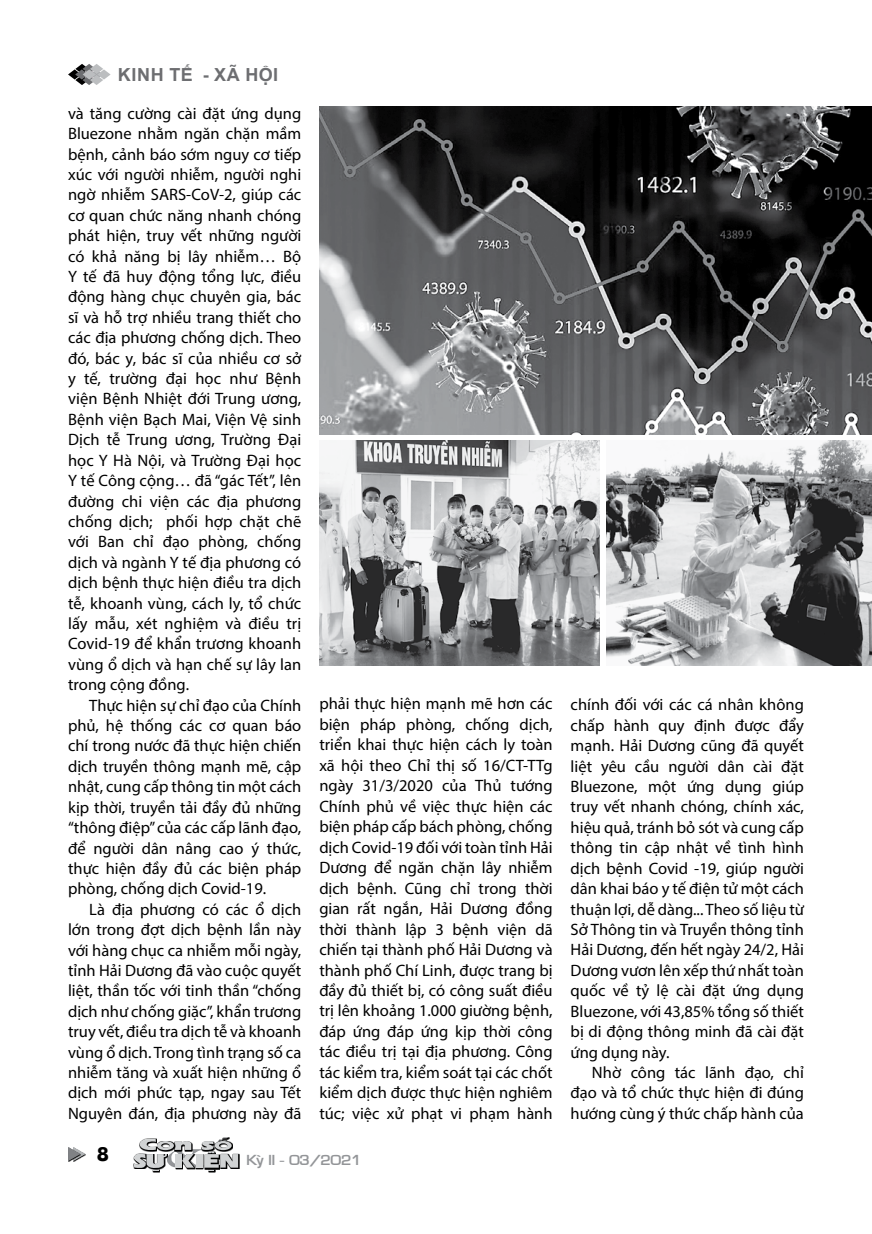
<style>
.page{position:relative;width:872px;height:1234px;background:#fff}
.page>*{position:absolute;margin:0;border:0;box-sizing:border-box;transform-origin:0 0}
.t1{font:700 19.5px "Futura";color:#000}
.t2{font:700 18px "Arial";letter-spacing:.035em;color:#6d6e71}
.t3{font:16.5px/20.4px "Myriad Pro";color:#000;text-align:justify}
.t4{font:13.5px "VNI Eurasia Bold";color:#939598;scale:1.1 1}
</style>
<div class="page">
<svg style="left:68px;top:64px;width:43px;height:21px"></svg>
<svg style="left:68px;top:1147px;width:17px;height:13px"></svg>
<svg style="left:238px;top:1153px;width:1px;height:15px"></svg>
<svg style="left:133px;top:1137px;width:105px;height:34px"></svg>
<img style="left:319px;top:106px;width:553px;height:328px">
<img style="left:319px;top:440px;width:280px;height:225px">
<img style="left:607px;top:440px;width:265px;height:225px">
<p class="t2" style="left:118px;top:62px;width:162px">KINH TẾ - XÃ HỘI</p>
<p class="t3" style="left:68px;top:103px;width:235px">và tăng cường cài đặt ứng dụng Bluezone nhằm ngăn chặn mầm bệnh, cảnh báo sớm nguy cơ tiếp xúc với người nhiễm, người nghi ngờ nhiễm SARS-CoV-2, giúp các cơ quan chức năng nhanh chóng phát hiện, truy vết những người có khả năng bị lây nhiễm… Bộ Y tế đã huy động tổng lực, điều động hàng chục chuyên gia, bác sĩ và hỗ trợ nhiều trang thiết cho các địa phương chống dịch. Theo đó, bác y, bác sĩ của nhiều cơ sở y tế, trường đại học như Bệnh viện Bệnh Nhiệt đới Trung ương, Bệnh viện Bạch Mai, Viện Vệ sinh Dịch tễ Trung ương, Trường Đại học Y Hà Nội, và Trường Đại học Y tế Công cộng… đã “gác Tết”, lên đường chi viện các địa phương chống dịch; phối hợp chặt chẽ với Ban chỉ đạo phòng, chống dịch và ngành Y tế địa phương có dịch bệnh thực hiện điều tra dịch tễ, khoanh vùng, cách ly, tổ chức lấy mẫu, xét nghiệm và điều trị Covid-19 để khẩn trương khoanh vùng ổ dịch và hạn chế sự lây lan trong cộng đồng.</p>
<p class="t3" style="left:68px;top:694px;width:235px;text-indent:21px">Thực hiện sự chỉ đạo của Chính phủ, hệ thống các cơ quan báo chí trong nước đã thực hiện chiến dịch truyền thông mạnh mẽ, cập nhật, cung cấp thông tin một cách kịp thời, truyền tải đầy đủ những “thông điệp” của các cấp lãnh đạo, để người dân nâng cao ý thức, thực hiện đầy đủ các biện pháp phòng, chống dịch Covid-19.</p>
<p class="t3" style="left:68px;top:898px;width:235px;text-indent:21px">Là địa phương có các ổ dịch lớn trong đợt dịch bệnh lần này với hàng chục ca nhiễm mỗi ngày, tỉnh Hải Dương đã vào cuộc quyết liệt, thần tốc với tinh thần “chống dịch như chống giặc”, khẩn trương truy vết, điều tra dịch tễ và khoanh vùng ổ dịch. Trong tình trạng số ca nhiễm tăng và xuất hiện những ổ dịch mới phức tạp, ngay sau Tết Nguyên đán, địa phương này đã</p>
<p class="t3" style="left:319px;top:693px;width:235px">phải thực hiện mạnh mẽ hơn các biện pháp phòng, chống dịch, triển khai thực hiện cách ly toàn xã hội theo Chỉ thị số 16/CT-TTg ngày 31/3/2020 của Thủ tướng Chính phủ về việc thực hiện các biện pháp cấp bách phòng, chống dịch Covid-19 đối với toàn tỉnh Hải Dương để ngăn chặn lây nhiễm dịch bệnh. Cũng chỉ trong thời gian rất ngắn, Hải Dương đồng thời thành lập 3 bệnh viện dã chiến tại thành phố Hải Dương và thành phố Chí Linh, được trang bị đầy đủ thiết bị, có công suất điều trị lên khoảng 1.000 giường bệnh, đáp ứng đáp ứng kịp thời công tác điều trị tại địa phương. Công tác kiểm tra, kiểm soát tại các chốt kiểm dịch được thực hiện nghiêm túc; việc xử phạt vi phạm hành</p>
<p class="t3" style="left:570px;top:694px;width:235px">chính đối với các cá nhân không chấp hành quy định được đẩy mạnh. Hải Dương cũng đã quyết liệt yêu cầu người dân cài đặt Bluezone, một ứng dụng giúp truy vết nhanh chóng, chính xác, hiệu quả, tránh bỏ sót và cung cấp thông tin cập nhật về tình hình dịch bệnh Covid -19, giúp người dân khai báo y tế điện tử một cách thuận lợi, dễ dàng... Theo số liệu từ Sở Thông tin và Truyền thông tỉnh Hải Dương, đến hết ngày 24/2, Hải Dương vươn lên xếp thứ nhất toàn quốc về tỷ lệ cài đặt ứng dụng Bluezone, với 43,85% tổng số thiết bị di động thông minh đã cài đặt ứng dụng này.</p>
<p class="t3" style="left:570px;top:1061px;width:235px;text-indent:21px">Nhờ công tác lãnh đạo, chỉ đạo và tổ chức thực hiện đi đúng hướng cùng ý thức chấp hành của</p>
<p class="t1" style="left:97px;top:1139px;width:14px">8</p>
<p class="t4" style="left:247px;top:1150px;width:106px">KyøII - 03/2021</p>
</div>
